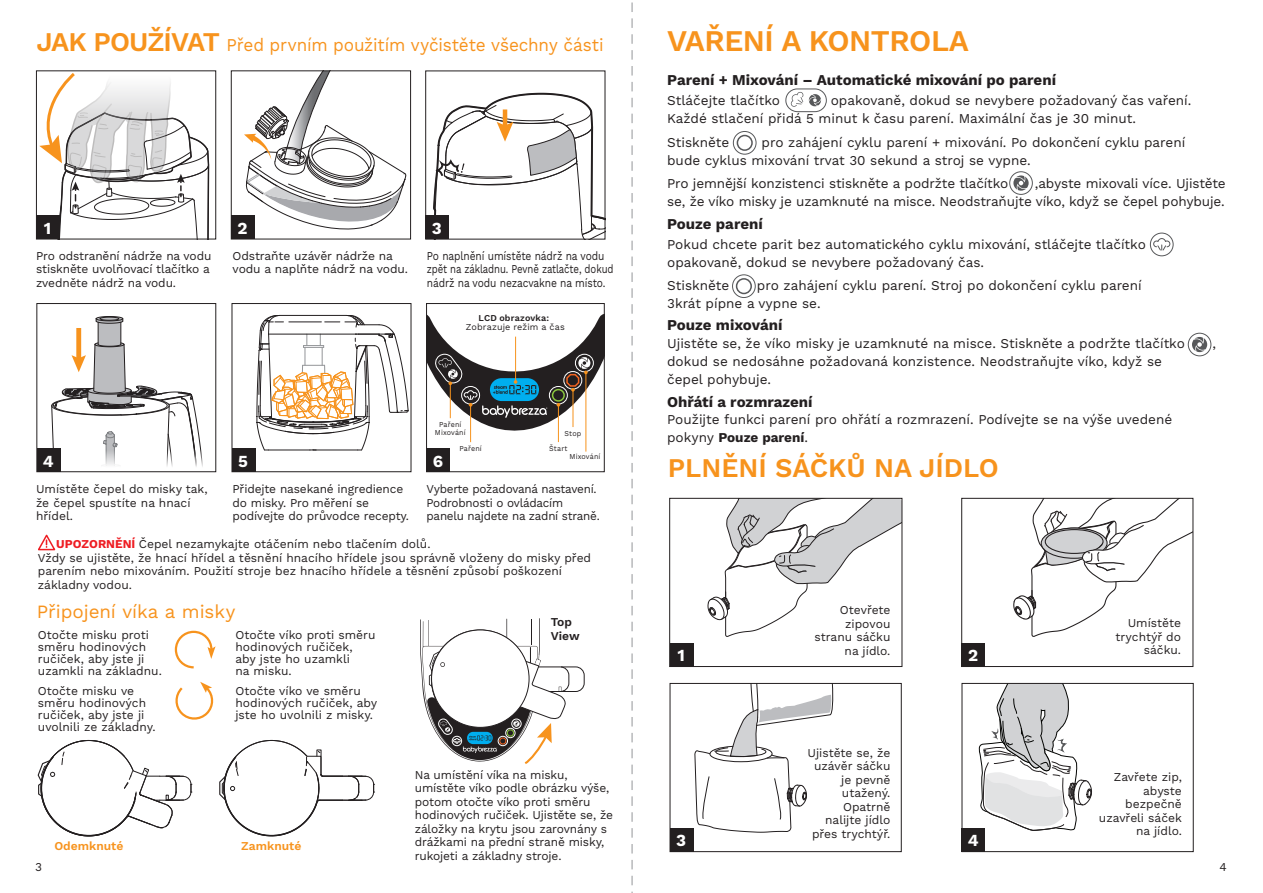
<style>
.page{position:relative;width:1263px;height:893px;background:#fff}
.page>*{position:absolute;margin:0;border:0;box-sizing:border-box;transform-origin:0 0}
.t1{font:600 30px "Work Sans";letter-spacing:-.015em;color:#f7931d}
.t2{font:600 27px "Work Sans";color:#f7931d}
.t3{font:18.75px "Work Sans";letter-spacing:-.005em;color:#f7931d}
.t4{font:18px "Work Sans";letter-spacing:-.01em;color:#f7931d;scale:.95 1}
.t5{font:700 16.8px "Work Sans";color:#fff}
.t6{font:700 15px "Work Sans";color:#231f20}
.t7{font:13.5px/18px "Work Sans";color:#231f20}
.t8{font:12px/13.5px "Work Sans";letter-spacing:-.01em;color:#231f20}
.t9{font:12px/13.5px "Work Sans";letter-spacing:-.01em;color:#231f20;scale:.85 1}
.t10{font:600 12px "Work Sans";color:#f7931d}
.t11{font:600 12px/13.5px "Work Sans";color:#231f20}
.t12{font:9px "Work Sans";letter-spacing:.015em;color:#231f20}
.t13{font:600 9px "Work Sans";letter-spacing:.015em;color:#231f20}
.t14{font:7.5px/7.5px "Work Sans";letter-spacing:.015em;color:#231f20;text-align:center;scale:.95 1}
.s1{font-weight:600;font-size:27px}
.s2{font-weight:700;color:#ee1d23}
.s3{font-weight:700}
</style>
<div class="page">
<svg style="left:38px;top:73px;width:172px;height:164px"></svg>
<div style="left:36px;top:70px;width:180px;height:169px;border:1px solid #231f20"></div>
<div style="left:36px;top:216px;width:24px;height:23px;background:#231f20"></div>
<svg style="left:244px;top:72px;width:163px;height:158px"></svg>
<div style="left:231px;top:70px;width:180px;height:169px;border:1px solid #231f20"></div>
<div style="left:231px;top:216px;width:24px;height:23px;background:#231f20"></div>
<svg style="left:432px;top:92px;width:173px;height:148px"></svg>
<div style="left:426px;top:216px;width:23px;height:23px;background:#231f20"></div>
<svg style="left:51px;top:316px;width:151px;height:134px"></svg>
<svg style="left:60px;top:450px;width:143px;height:20px"></svg>
<div style="left:36px;top:303px;width:180px;height:169px;border:1px solid #231f20"></div>
<div style="left:37px;top:448px;width:23px;height:24px;background:#231f20"></div>
<svg style="left:256px;top:315px;width:153px;height:136px"></svg>
<div style="left:232px;top:303px;width:179px;height:169px;border:1px solid #231f20"></div>
<div style="left:232px;top:448px;width:23px;height:24px;background:#231f20"></div>
<svg style="left:694px;top:685px;width:140px;height:148px"></svg>
<div style="left:670px;top:683px;width:232px;height:169px;border:1px solid #231f20"></div>
<svg style="left:978px;top:685px;width:114px;height:146px"></svg>
<div style="left:962px;top:683px;width:231px;height:169px;border:1px solid #231f20"></div>
<svg style="left:1013px;top:500px;width:178px;height:137px"></svg>
<div style="left:961px;top:498px;width:232px;height:169px;border:1px solid #231f20"></div>
<svg style="left:707px;top:500px;width:193px;height:137px"></svg>
<div style="left:669px;top:498px;width:233px;height:169px;border:1px solid #231f20"></div>
<svg style="left:420px;top:618px;width:165px;height:146px"></svg>
<div style="left:670px;top:643px;width:23px;height:23px;background:#231f20"></div>
<div style="left:962px;top:643px;width:23px;height:23px;background:#231f20"></div>
<div style="left:670px;top:828px;width:23px;height:24px;background:#231f20"></div>
<div style="left:962px;top:828px;width:23px;height:24px;background:#231f20"></div>
<svg style="left:38px;top:534px;width:18px;height:17px"></svg>
<svg style="left:175px;top:682px;width:39px;height:38px"></svg>
<svg style="left:174px;top:630px;width:42px;height:39px"></svg>
<div style="left:1188px;top:333px;width:23px;height:23px;border:1px solid #57585a;border-radius:50%"></div>
<svg style="left:1192px;top:337px;width:15px;height:15px"></svg>
<div style="left:733px;top:131px;width:23px;height:24px;border:1px solid #57585a;border-radius:50%"></div>
<div style="left:737px;top:135px;width:16px;height:16px;border:2px solid #57585a;border-radius:50%"></div>
<svg style="left:785px;top:88px;width:42px;height:24px"></svg>
<svg style="left:1013px;top:175px;width:16px;height:16px"></svg>
<div style="left:1009px;top:171px;width:24px;height:24px;border:1px solid #57585a;border-radius:50%"></div>
<div style="left:1150px;top:233px;width:23px;height:23px;border:1px solid #57585a;border-radius:50%"></div>
<svg style="left:1153px;top:238px;width:17px;height:13px"></svg>
<div style="left:732px;top:274px;width:24px;height:24px;border:1px solid #57585a;border-radius:50%"></div>
<div style="left:736px;top:278px;width:16px;height:16px;border:2px solid #57585a;border-radius:50%"></div>
<div style="left:426px;top:303px;width:179px;height:169px;border:1px solid #231f20"></div>
<div style="left:426px;top:448px;width:24px;height:24px;background:#231f20"></div>
<hr style="left:470px;top:405px;width:1px;height:37px;background:#f7931d">
<hr style="left:558px;top:405px;width:1px;height:37px;background:#f7931d">
<hr style="left:585px;top:372px;width:1px;height:80px;background:#f7931d">
<svg style="left:426px;top:314px;width:178px;height:117px"></svg>
<svg style="left:219px;top:740px;width:156px;height:97px"></svg>
<svg style="left:37px;top:740px;width:155px;height:97px"></svg>
<svg style="left:632px;top:2px;width:1px;height:891px"></svg>
<h3 class="t4" style="left:36px;top:34px;width:599px"><span class="s1">JAK POUŽÍVAT</span> Před prvním použitím vyčistěte všechny části</h3>
<h3 class="t5" style="left:44px;top:218px;width:9px">1</h3>
<h3 class="t5" style="left:238px;top:218px;width:12px">2</h3>
<h3 class="t5" style="left:432px;top:218px;width:12px">3</h3>
<p class="t8" style="left:36px;top:250px;width:177px">Pro odstranění nádrže na vodu stiskněte uvolňovací tlačítko a zvedněte nádrž na vodu.</p>
<p class="t8" style="left:233px;top:250px;width:177px">Odstraňte uzávěr nádrže na vodu a naplňte nádrž na vodu.</p>
<p class="t9" style="left:427px;top:250px;width:221px">Po naplnění umístěte nádrž na vodu zpět na základnu. Pevně zatlačte, dokud nádrž na vodu nezacvakne na místo.</p>
<p class="t13" style="left:479px;top:313px;width:72px">LCD obrazovka:</p>
<p class="t12" style="left:466px;top:321px;width:101px">Zobrazuje režim a čas</p>
<h3 class="t5" style="left:43px;top:451px;width:12px">4</h3>
<h3 class="t5" style="left:238px;top:451px;width:11px">5</h3>
<p class="t8" style="left:36px;top:483px;width:173px">Umístěte čepel do misky tak, že čepel spustíte na hnací hřídel.</p>
<p class="t8" style="left:233px;top:483px;width:178px">Přidejte nasekané ingredience do misky. Pro měření se podívejte do průvodce recepty.</p>
<p class="t14" style="left:435px;top:421px;width:34px">Paření<br>Mixování</p>
<p class="t14" style="left:459px;top:445px;width:25px">Paření</p>
<p class="t14" style="left:549px;top:445px;width:21px">Štart</p>
<p class="t14" style="left:564px;top:430px;width:19px">Stop</p>
<p class="t14" style="left:569px;top:453px;width:34px">Mixování</p>
<h3 class="t5" style="left:433px;top:451px;width:12px">6</h3>
<p class="t8" style="left:426px;top:483px;width:175px">Vyberte požadovaná nastavení.<br>Podrobnosti o ovládacím panelu najdete na zadní straně.</p>
<p class="t8" style="left:38px;top:538px;width:555px;text-indent:18px"><span class="s2">UPOZORNĚNÍ</span> Čepel nezamykajte otáčením nebo tlačením dolů.<br>Vždy se ujistěte, že hnací hřídel a těsnění hnacího hřídele jsou správně vloženy do misky před parením nebo mixováním. Použití stroje bez hnacího hřídele a těsnění způsobí poškození základny vodou.</p>
<h3 class="t3" style="left:37px;top:601px;width:200px">Připojení víka a misky</h3>
<p class="t8" style="left:38px;top:629px;width:125px;line-height:12px">Otočte misku proti směru hodinových ručiček, aby jste ji uzamkli na základnu.</p>
<p class="t8" style="left:235px;top:629px;width:142px;line-height:12px">Otočte víko proti směru hodinových ručiček, aby jste ho uzamkli<br>na misku.</p>
<p class="t8" style="left:38px;top:685px;width:119px;line-height:12px">Otočte misku ve směru hodinových ručiček, aby jste ji uvolnili ze základny.</p>
<p class="t8" style="left:235px;top:685px;width:143px;line-height:12px">Otočte víko ve směru hodinových ručiček, aby jste ho uvolnili z misky.</p>
<p class="t11" style="left:551px;top:616px;width:30px">Top<br>View</p>
<h1 class="t1" style="left:667px;top:24px;width:303px">VAŘENÍ A KONTROLA</h1>
<p class="t6" style="left:667px;top:71px;width:390px">Parení + Mixování – Automatické mixování po parení</p>
<p class="t7" style="left:667px;top:92px;width:114px">Stláčejte tlačítko</p>
<p class="t7" style="left:667px;top:92px;width:526px;text-indent:164px">opakovaně, dokud se nevybere požadovaný čas vaření.<br>Každé stlačení přidá 5 minut k času parení. Maximální čas je 30 minut.</p>
<p class="t7" style="left:667px;top:134px;width:64px">Stiskněte</p>
<p class="t7" style="left:667px;top:134px;width:520px;text-indent:94px">pro zahájení cyklu parení + mixování. Po dokončení cyklu parení bude cyklus mixování trvat 30 sekund a stroj se vypne.</p>
<p class="t7" style="left:667px;top:175px;width:560px;text-align:right">,abyste mixovali více. Ujistěte<br>se, že víko misky je uzamknuté na misce. Neodstraňujte víko, když se čepel pohybuje.</p>
<p class="t6" style="left:667px;top:215px;width:97px">Pouze parení</p>
<p class="t7" style="left:667px;top:236px;width:480px">Pokud chcete parit bez automatického cyklu mixování, stláčejte tlačítko opakovaně, dokud se nevybere požadovaný čas.</p>
<p class="t7" style="left:667px;top:277px;width:64px">Stiskněte</p>
<p class="t7" style="left:667px;top:175px;width:343px">Pro jemnější konzistenci stiskněte a podržte tlačítko</p>
<p class="t7" style="left:667px;top:277px;width:476px;text-indent:90px">pro zahájení cyklu parení. Stroj po dokončení cyklu parení<br>3krát pípne a vypne se.</p>
<p class="t6" style="left:667px;top:316px;width:117px">Pouze mixování</p>
<p class="t7" style="left:667px;top:335px;width:519px">Ujistěte se, že víko misky je uzamknuté na misce. Stiskněte a podržte tlačítko</p>
<p class="t7" style="left:1212px;top:335px;width:5px">,</p>
<p class="t7" style="left:667px;top:353px;width:496px">dokud se nedosáhne požadovaná konzistence. Neodstraňujte víko, když se čepel pohybuje.</p>
<p class="t6" style="left:667px;top:393px;width:147px">Ohřátí a rozmrazení</p>
<p class="t7" style="left:667px;top:411px;width:507px">Použijte funkci parení pro ohřátí a rozmrazení. Podívejte se na výše uvedené pokyny <span class="s3">Pouze parení</span>.</p>
<h2 class="t2" style="left:668px;top:452px;width:332px">PLNĚNÍ SÁČKŮ NA JÍDLO</h2>
<p class="t8" style="left:814px;top:604px;width:77px;text-align:right">Otevřete zipovou stranu sáčku na jídlo.</p>
<h3 class="t5" style="left:677px;top:646px;width:9px">1</h3>
<h3 class="t5" style="left:968px;top:646px;width:12px">2</h3>
<p class="t8" style="left:1115px;top:617px;width:67px;text-align:right">Umístěte trychtýř do sáčku.</p>
<p class="t8" style="left:807px;top:746px;width:85px;text-align:right">Ujistěte se, že uzávěr sáčku je pevně utažený.<br>Opatrně nalijte jídlo přes trychtýř.</p>
<p class="t8" style="left:415px;top:768px;width:200px">Na umístění víka na misku, umístěte víko podle obrázku výše, potom otočte víko proti směru hodinových ručiček. Ujistěte se, že záložky na krytu jsou zarovnány s drážkami na přední straně misky, rukojeti a základny stroje.</p>
<p class="t8" style="left:1099px;top:771px;width:84px;text-align:right">Zavřete zip, abyste bezpečně uzavřeli sáček na jídlo.</p>
<h3 class="t5" style="left:676px;top:831px;width:12px">3</h3>
<h3 class="t5" style="left:968px;top:831px;width:12px">4</h3>
<p class="t10" style="left:54px;top:839px;width:70px">Odemknuté</p>
<p class="t10" style="left:241px;top:839px;width:62px">Zamknuté</p>
<p class="t8" style="left:35px;top:861px;width:8px">3</p>
<p class="t8" style="left:1219px;top:861px;width:9px">4</p>
</div>
